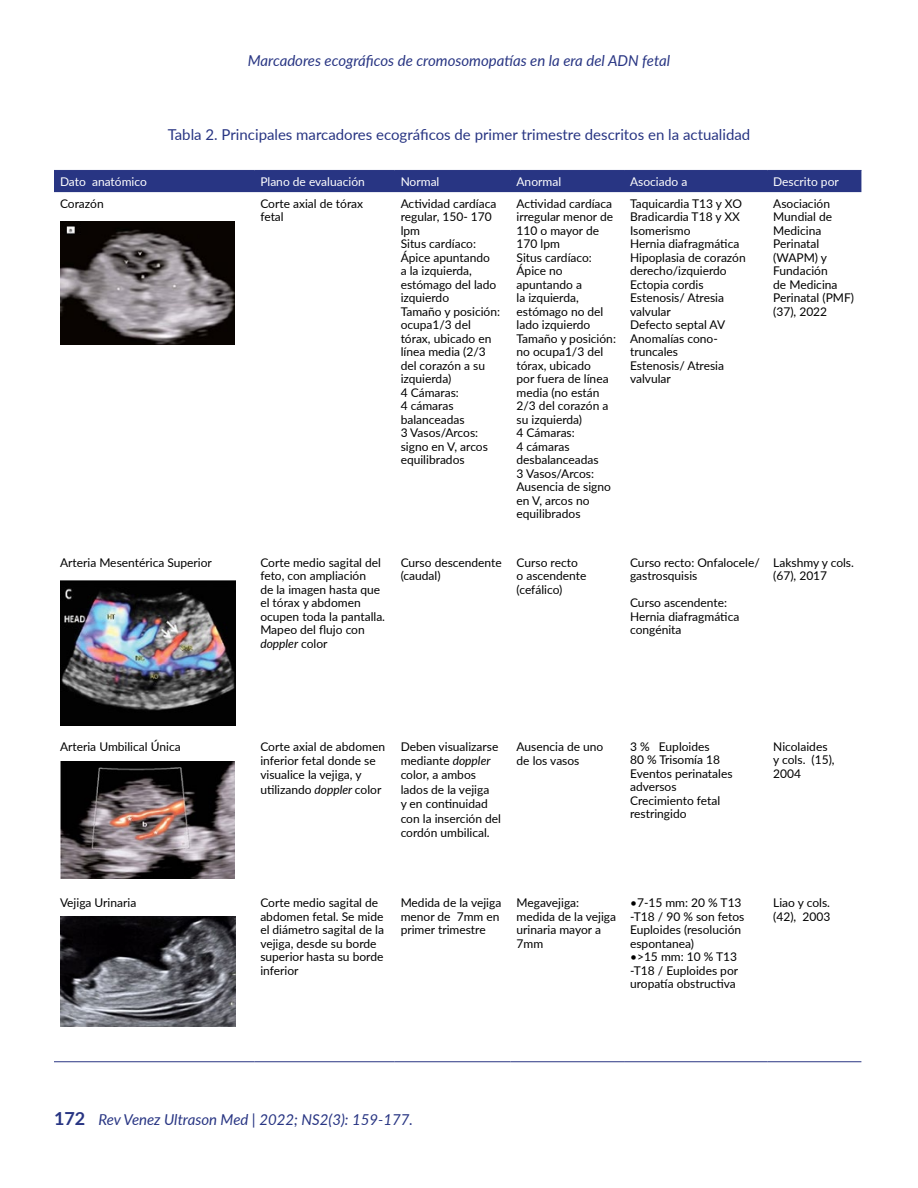
<style>
.page{position:relative;width:918px;height:1188px;background:#fff}
.page>*{position:absolute;margin:0;border:0;box-sizing:border-box;transform-origin:0 0}
.t1{font:italic 15px "Lato";color:#283583}
.t2{font:15px "Lato";color:#283583}
.t3{font:12px/13.5px "Lato";color:#000}
.t4{font:12px "Lato";color:#fff}
.s1{font-style:italic}
.s2{font-weight:700;font-style:normal;font-size:18px}
</style>
<div class="page">
<div style="left:54px;top:171px;width:807px;height:21px;background:#283583"></div>
<hr style="left:54px;top:1061px;width:200px;height:1px;background:#283583">
<hr style="left:254px;top:1061px;width:141px;height:1px;background:#283583">
<hr style="left:395px;top:1061px;width:116px;height:1px;background:#283583">
<hr style="left:511px;top:1061px;width:113px;height:1px;background:#283583">
<hr style="left:624px;top:1061px;width:143px;height:1px;background:#283583">
<hr style="left:767px;top:1061px;width:94px;height:1px;background:#283583">
<hr style="left:54px;top:170px;width:200px;height:1px;background:#283583">
<hr style="left:254px;top:170px;width:141px;height:1px;background:#283583">
<hr style="left:395px;top:170px;width:116px;height:1px;background:#283583">
<hr style="left:511px;top:170px;width:113px;height:1px;background:#283583">
<hr style="left:624px;top:170px;width:143px;height:1px;background:#283583">
<hr style="left:767px;top:170px;width:94px;height:1px;background:#283583">
<img style="left:60px;top:221px;width:174px;height:123px">
<img style="left:60px;top:581px;width:175px;height:145px">
<img style="left:60px;top:761px;width:175px;height:117px">
<img style="left:60px;top:917px;width:175px;height:109px">
<p class="t1" style="left:248px;top:50px;width:424px">Marcadores ecográficos de cromosomopatías en la era del ADN fetal</p>
<p class="t2" style="left:168px;top:124px;width:584px">Tabla 2. Principales marcadores ecográficos de primer trimestre descritos en la actualidad</p>
<p class="t4" style="left:60px;top:173px;width:88px">Dato anatómico</p>
<p class="t4" style="left:260px;top:173px;width:106px">Plano de evaluación</p>
<p class="t4" style="left:401px;top:173px;width:40px">Normal</p>
<p class="t4" style="left:517px;top:173px;width:46px">Anormal</p>
<p class="t4" style="left:630px;top:173px;width:59px">Asociado a</p>
<p class="t4" style="left:773px;top:173px;width:67px">Descrito por</p>
<p class="t3" style="left:60px;top:196px;width:45px">Corazón</p>
<p class="t3" style="left:260px;top:196px;width:104px">Corte axial de tórax fetal</p>
<p class="t3" style="left:401px;top:196px;width:101px">Actividad cardíaca regular, 150- 170 lpm<br>Situs cardíaco:<br>Ápice apuntando<br>a la izquierda, estómago del lado izquierdo<br>Tamaño y posición: ocupa1/3 del tórax, ubicado en línea media (2/3 del corazón a su izquierda)<br>4 Cámaras:<br>4 cámaras balanceadas<br>3 Vasos/Arcos: signo en V, arcos equilibrados</p>
<p class="t3" style="left:517px;top:196px;width:101px">Actividad cardíaca irregular menor de<br>110 o mayor de<br>170 lpm<br>Situs cardíaco:<br>Ápice no apuntando a<br>la izquierda, estómago no del lado izquierdo<br>Tamaño y posición: no ocupa1/3 del tórax, ubicado<br>por fuera de línea media (no están<br>2/3 del corazón a su izquierda)<br>4 Cámaras:<br>4 cámaras desbalanceadas<br>3 Vasos/Arcos:<br>Ausencia de signo en V, arcos no equilibrados</p>
<p class="t3" style="left:630px;top:196px;width:117px">Taquicardia T13 y XO<br>Bradicardia T18 y XX<br>Isomerismo<br>Hernia diafragmática<br>Hipoplasia de corazón derecho/izquierdo<br>Ectopia cordis<br>Estenosis/ Atresia valvular<br>Defecto septal AV<br>Anomalías cono&shy;truncales<br>Estenosis/ Atresia valvular</p>
<p class="t3" style="left:773px;top:196px;width:82px">Asociación<br>Mundial de<br>Medicina<br>Perinatal (WAPM) y<br>Fundación<br>de Medicina<br>Perinatal (PMF) (37), 2022</p>
<p class="t3" style="left:60px;top:555px;width:153px">Arteria Mesentérica Superior</p>
<p class="t3" style="left:260px;top:555px;width:126px">Corte medio sagital del feto, con ampliación<br>de la imagen hasta que el tórax y abdomen ocupen toda la pantalla.<br>Mapeo del flujo con <span class="s1">doppler</span> color</p>
<p class="t3" style="left:401px;top:555px;width:103px">Curso descendente (caudal)</p>
<p class="t3" style="left:517px;top:555px;width:71px">Curso recto o ascendente (cefálico)</p>
<p class="t3" style="left:630px;top:555px;width:131px">Curso recto: Onfalocele/ gastrosquisis</p>
<p class="t3" style="left:773px;top:555px;width:82px">Lakshmy y cols. (67), 2017</p>
<p class="t3" style="left:630px;top:596px;width:111px">Curso ascendente:<br>Hernia diafragmática congénita</p>
<p class="t3" style="left:60px;top:739px;width:122px">Arteria Umbilical Única</p>
<p class="t3" style="left:260px;top:739px;width:126px;line-height:14.4px">Corte axial de abdomen inferior fetal donde se visualice la vejiga, y utilizando <span class="s1">doppler</span> color</p>
<p class="t3" style="left:401px;top:739px;width:102px;line-height:14.4px">Deben visualizarse mediante <span class="s1">doppler </span>color, a ambos lados de la vejiga<br>y en continuidad con la inserción del cordón umbilical.</p>
<p class="t3" style="left:517px;top:739px;width:88px;line-height:14.4px">Ausencia de uno de los vasos</p>
<p class="t3" style="left:630px;top:739px;width:104px">3 % Euploides<br>80 % Trisomía 18<br>Eventos perinatales adversos<br>Crecimiento fetal restringido</p>
<p class="t3" style="left:773px;top:739px;width:63px">Nicolaides y cols. (15),<br>2004</p>
<p class="t3" style="left:60px;top:896px;width:78px">Vejiga Urinaria</p>
<p class="t3" style="left:260px;top:896px;width:125px">Corte medio sagital de abdomen fetal. Se mide el diámetro sagital de la vejiga, desde su borde superior hasta su borde inferior</p>
<p class="t3" style="left:401px;top:896px;width:102px">Medida de la vejiga menor de 7mm en primer trimestre</p>
<p class="t3" style="left:517px;top:896px;width:101px">Megavejiga: medida de la vejiga urinaria mayor a<br>7mm</p>
<p class="t3" style="left:630px;top:896px;width:116px">•7-15 mm: 20 % T13 -T18 / 90 % son fetos<br>Euploides (resolución espontanea)</p>
<p class="t3" style="left:630px;top:950px;width:110px;text-align:justify">•&gt;15 mm: 10 % T13 -T18 / Euploides por uropatía obstructiva</p>
<p class="t3" style="left:773px;top:896px;width:59px">Liao y cols. (42), 2003</p>
<p class="t1" style="left:54px;top:1109px;width:361px"><span class="s2">172</span> Rev Venez Ultrason Med | 2022; NS2(3): 159-177.</p>
</div>
